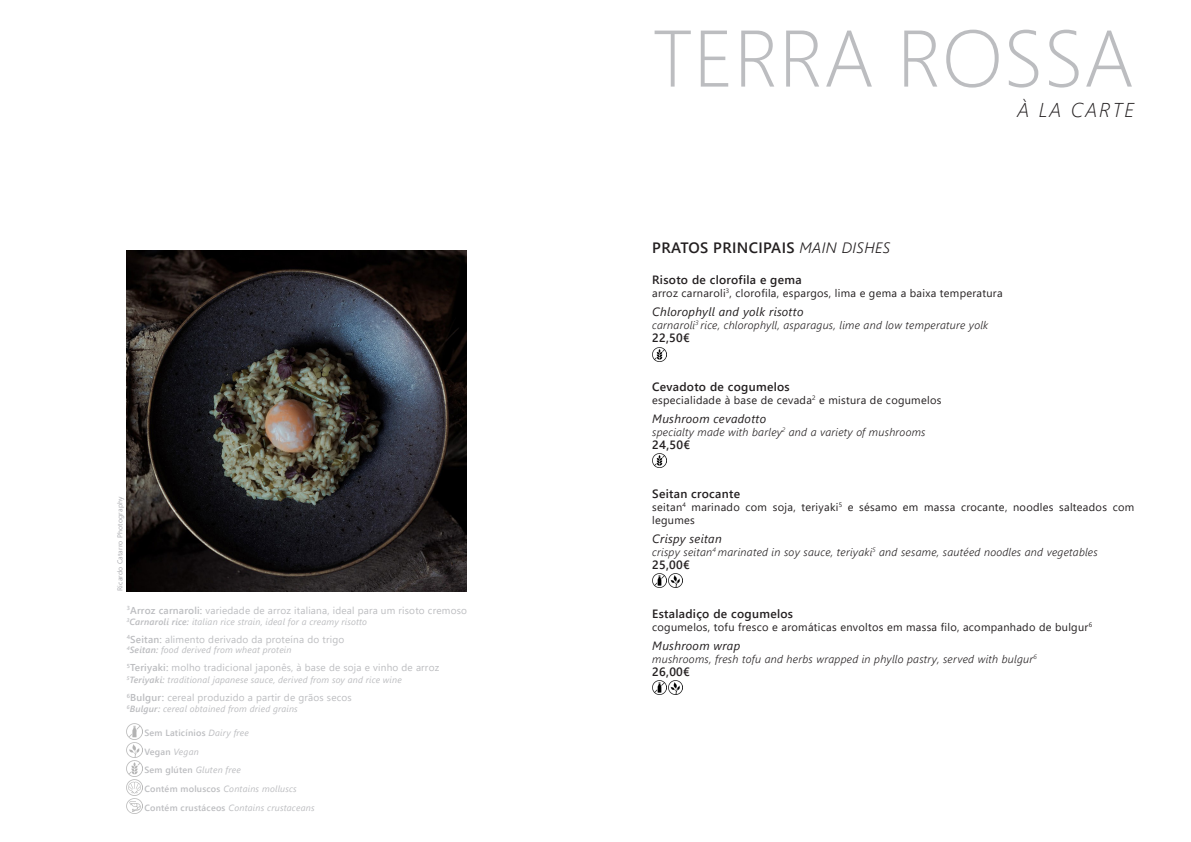
<style>
.page{position:relative;width:1191px;height:842px;background:#fff}
.page>*{position:absolute;margin:0;border:0;box-sizing:border-box;transform-origin:0 0}
.t1{font:300 80px "Segoe UI";letter-spacing:.005em;color:#bcbdc0}
.t2{font:italic 300 20px "Segoe UI";letter-spacing:.1em;color:#231f20}
.t3{font:600 15px "Segoe UI";letter-spacing:.025em;color:#231f20}
.t4{font:600 12px "Segoe UI";letter-spacing:.025em;color:#231f20}
.t5{font:italic 12px "Segoe UI";letter-spacing:.025em;color:#231f20}
.t6{font:11px/13px "Segoe UI";letter-spacing:.025em;color:#231f20}
.t7{font:italic 300 11px "Segoe UI";letter-spacing:.025em;color:#231f20}
.t8{font:10px "Segoe UI";letter-spacing:.02em;color:#bcbdc0}
.t9{font:italic 9px "Segoe UI";letter-spacing:.02em;color:#bcbdc0}
.t10{font:600 9px "Segoe UI";letter-spacing:.025em;color:#bcbdc0}
.t11{font:7px "Segoe UI";letter-spacing:.025em;color:#a8a9ad}
.s1{font-weight:600}
.s2{font-weight:400;font-style:italic}
.s3{font-weight:600;font-style:normal}
.s4{font-weight:300;font-style:italic}
</style>
<div class="page">
<img style="left:127px;top:251px;width:340px;height:340px">
<img style="left:127px;top:742px;width:15px;height:16px">
<img style="left:127px;top:724px;width:15px;height:15px">
<img style="left:127px;top:761px;width:15px;height:15px">
<img style="left:127px;top:779px;width:15px;height:16px">
<img style="left:127px;top:798px;width:15px;height:16px">
<img style="left:652px;top:347px;width:14px;height:14px">
<img style="left:669px;top:573px;width:14px;height:14px">
<img style="left:652px;top:573px;width:14px;height:14px">
<img style="left:669px;top:680px;width:14px;height:14px">
<img style="left:652px;top:680px;width:14px;height:14px">
<img style="left:652px;top:454px;width:14px;height:14px">
<p class="t11" style="left:113px;top:591px;width:96px;rotate:-90deg">Ricardo Catarro Photography</p>
<p class="t8" style="left:127px;top:601px;width:342px"><sup>3</sup><span class="s1">Arroz carnaroli:</span> variedade de arroz italiana, ideal para um risoto cremoso</p>
<p class="t9" style="left:127px;top:613px;width:242px"><sup>3</sup><span class="s1">Carnaroli rice:</span> italian rice strain, ideal for a creamy risotto</p>
<p class="t8" style="left:127px;top:629px;width:219px"><sup>4</sup><span class="s1">Seitan:</span> alimento derivado da proteína do trigo</p>
<p class="t9" style="left:127px;top:642px;width:166px"><sup>4</sup><span class="s1">Seitan:</span> food derived from wheat protein</p>
<p class="t8" style="left:127px;top:658px;width:314px"><sup>5</sup><span class="s1">Teriyaki:</span> molho tradicional japonês, à base de soja e vinho de arroz</p>
<p class="t9" style="left:127px;top:672px;width:276px"><sup>5</sup><span class="s1">Teriyaki:</span> traditional japanese sauce, derived from soy and rice wine</p>
<p class="t8" style="left:127px;top:688px;width:227px"><sup>6</sup><span class="s1">Bulgur:</span> cereal produzido a partir de grãos secos</p>
<p class="t9" style="left:127px;top:700px;width:172px"><sup>6</sup><span class="s1">Bulgur:</span> cereal obtained from dried grains</p>
<p class="t10" style="left:144px;top:725px;width:106px">Sem Laticínios <span class="s2">Dairy free</span></p>
<p class="t10" style="left:144px;top:743px;width:56px">Vegan <span class="s2">Vegan</span></p>
<p class="t9" style="left:144px;top:762px;width:98px"><span class="s3">Sem glúten</span> Gluten free</p>
<p class="t9" style="left:144px;top:780px;width:154px"><span class="s3">Contém moluscos</span> Contains molluscs</p>
<p class="t9" style="left:144px;top:799px;width:172px"><span class="s3">Contém crustáceos</span> Contains crustaceans</p>
<p class="t1" style="left:652px;top:-17px;width:483px">TERRA ROSSA</p>
<p class="t2" style="left:1017px;top:91px;width:118px">À LA CARTE</p>
<p class="t3" style="left:652px;top:233px;width:240px">PRATOS PRINCIPAIS <span class="s4">MAIN DISHES</span></p>
<p class="t4" style="left:652px;top:268px;width:151px">Risoto de clorofila e gema</p>
<p class="t6" style="left:652px;top:285px;width:352px">arroz carnaroli<sup>3</sup>, clorofila, espargos, lima e gema a baixa temperatura</p>
<p class="t5" style="left:652px;top:300px;width:153px">Chlorophyll and yolk risotto</p>
<p class="t7" style="left:652px;top:314px;width:337px">carnaroli<sup>3</sup> rice, chlorophyll, asparagus, lime and low temperature yolk</p>
<p class="t4" style="left:652px;top:326px;width:39px">22,50€</p>
<p class="t4" style="left:652px;top:375px;width:139px">Cevadoto de cogumelos</p>
<p class="t6" style="left:652px;top:392px;width:291px">especialidade à base de cevada<sup>2</sup> e mistura de cogumelos</p>
<p class="t5" style="left:652px;top:407px;width:115px">Mushroom cevadotto</p>
<p class="t7" style="left:652px;top:421px;width:275px">specialty made with barley<sup>2</sup> and a variety of mushrooms</p>
<p class="t4" style="left:652px;top:433px;width:39px">24,50€</p>
<p class="t4" style="left:652px;top:482px;width:89px">Seitan crocante</p>
<p class="t6" style="left:652px;top:499px;width:483px">seitan<sup>4</sup> marinado com soja, teriyaki<sup>5</sup> e sésamo em massa crocante, noodles salteados com legumes</p>
<p class="t5" style="left:652px;top:527px;width:71px">Crispy seitan</p>
<p class="t7" style="left:652px;top:541px;width:447px">crispy seitan<sup>4</sup> marinated in soy sauce, teriyaki<sup>5</sup> and sesame, sautéed noodles and vegetables</p>
<p class="t4" style="left:652px;top:553px;width:39px">25,00€</p>
<p class="t4" style="left:652px;top:602px;width:142px">Estaladiço de cogumelos</p>
<p class="t6" style="left:652px;top:619px;width:441px">cogumelos, tofu fresco e aromáticas envoltos em massa filo, acompanhado de bulgur<sup>6</sup></p>
<p class="t5" style="left:652px;top:634px;width:90px">Mushroom wrap</p>
<p class="t7" style="left:652px;top:648px;width:386px">mushrooms, fresh tofu and herbs wrapped in phyllo pastry, served with bulgur<sup>6</sup></p>
<p class="t4" style="left:652px;top:660px;width:39px">26,00€</p>
</div>
